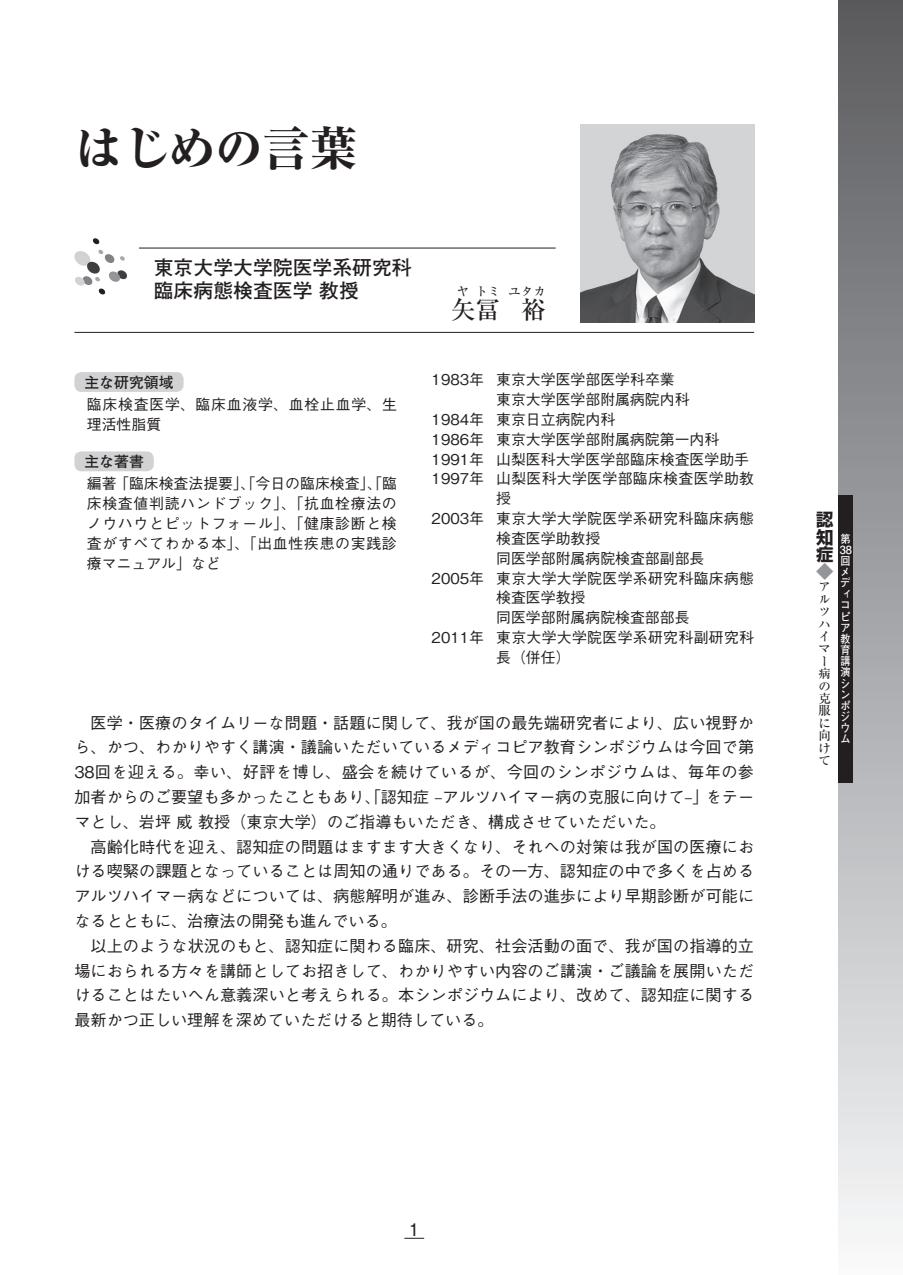
<style>
.page{position:relative;width:903px;height:1275px;background:#fff}
.page>*{position:absolute;margin:0;border:0;box-sizing:border-box;transform-origin:0 0}
.タイトル{font:800 47.07px "Ryumin Pro";color:#231f20}
.氏名{font:500 24.85px "Ryumin Pro";color:#231f20}
.肩書き{font:700 19.78px "Futo Go B101 Pro";color:#231f20}
.t1{font:700 17.32px/17.3px "Shin Go Pro";color:#231f20;text-align:justify}
.ノーマル{font:500 17.32px "Gothic BBB Pro";color:#231f20}
.t2{font:700 17.32px "Shin Go Pro";color:#939598}
.本文{font:500 16.1px/24.8px "Gothic BBB Pro";color:#231f20;text-align:justify}
._12Q16H左インデント{font:500 14.88px/19.8px "Gothic BBB Pro";letter-spacing:.045em;color:#231f20}
.経歴{font:500 14.88px "Gothic BBB Pro";color:#231f20}
.経歴-2{font:500 14.88px/19.8px "Gothic BBB Pro";letter-spacing:.02em;color:#231f20}
.ノーマル-2{font:700 14.88px "Futo Go B101 Pro";color:#231f20}
.氏名-2{font:500 12.42px/12.4px "Ryumin Pro";color:#231f20}
.t3{font:700 11.2px/11.2px "Futo Go B101 Pro";color:#fff;scale:.9 1}
</style>
<div class="page">
<svg style="left:404px;top:1238px;width:20px;height:1px"></svg>
<div style="left:838px;top:0;width:65px;height:1275px;background:linear-gradient(to bottom,#595a5e,#f7f8fa)"></div>
<div style="left:838px;top:495px;width:15px;height:288px;background:#231f20"></div>
<svg style="left:74px;top:238px;width:53px;height:57px"></svg>
<img style="left:580px;top:124px;width:174px;height:198px">
<hr style="left:139px;top:248px;width:417px;height:1px;background:#231f20">
<hr style="left:74px;top:332px;width:680px;height:1px;background:#231f20">
<div style="left:74px;top:372px;width:110px;height:20px;background:#d1d2d4;border-radius:7px"></div>
<div style="left:74px;top:451px;width:80px;height:20px;background:#d1d2d4;border-radius:7px"></div>
<p class="タイトル" style="left:74px;top:111px;width:284px">はじめの言葉</p>
<p class="肩書き" style="left:154px;top:252px;width:259px">東京大学大学院医学系研究科</p>
<p class="肩書き" style="left:154px;top:274px;width:207px">臨床病態検査医学 教授</p>
<p class="ノーマル-2" style="left:84px;top:370px;width:91px">主な研究領域</p>
<p class="_12Q16H左インデント" style="left:87px;top:393px;width:312px">臨床検査医学、臨床血液学、血栓止血学、生理活性脂質</p>
<p class="ノーマル-2" style="left:84px;top:449px;width:61px">主な著書</p>
<p class="_12Q16H左インデント" style="left:87px;top:472px;width:312px;text-align:justify">編著「臨床検査法提要」、「今日の臨床検査」、「臨床検査値判読ハンドブック」、「抗血栓療法のノウハウとピットフォール」、「健康診断と検査がすべてわかる本」、「出血性疾患の実践診療マニュアル」など</p>
<p class="氏名-2" style="left:457px;top:284px;width:14px">ヤ</p>
<p class="氏名-2" style="left:475px;top:284px;width:26px">トミ</p>
<p class="氏名" style="left:451px;top:291px;width:51px">矢冨</p>
<p class="氏名-2" style="left:508px;top:284px;width:39px">ユタカ</p>
<p class="氏名" style="left:521px;top:291px;width:26px">裕</p>
<p class="経歴" style="left:432px;top:368px;width:245px">1983年 東京大学医学部医学科卒業</p>
<p class="経歴" style="left:496px;top:387px;width:195px">東京大学医学部附属病院内科</p>
<p class="経歴" style="left:432px;top:407px;width:185px">1984年 東京日立病院内科</p>
<p class="経歴" style="left:432px;top:427px;width:289px">1986年 東京大学医学部附属病院第一内科</p>
<p class="経歴" style="left:432px;top:447px;width:319px">1991年 山梨医科大学医学部臨床検査医学助手</p>
<p class="経歴-2" style="left:496px;top:467px;width:259px;text-indent:-64px">1997年 山梨医科大学医学部臨床検査医学助教授</p>
<p class="経歴-2" style="left:496px;top:507px;width:259px;text-indent:-64px">2003年 東京大学大学院医学系研究科臨床病態検査医学助教授</p>
<p class="経歴" style="left:496px;top:546px;width:210px">同医学部附属病院検査部副部長</p>
<p class="経歴-2" style="left:496px;top:566px;width:259px;text-indent:-64px">2005年 東京大学大学院医学系研究科臨床病態検査医学教授</p>
<p class="経歴" style="left:496px;top:606px;width:195px">同医学部附属病院検査部部長</p>
<p class="経歴-2" style="left:496px;top:626px;width:259px;text-indent:-64px">2011年 東京大学大学院医学系研究科副研究科長（併任）</p>
<p class="本文" style="left:74px;top:708px;width:681px">　医学・医療のタイムリーな問題・話題に関して、我が国の最先端研究者により、広い視野から、かつ、わかりやすく講演・議論いただいているメディコピア教育シンポジウムは今回で第38回を迎える。幸い、好評を博し、盛会を続けているが、今回のシンポジウムは、毎年の参加者からのご要望も多かったこともあり、「認知症 –アルツハイマー病の克服に向けて–」をテーマとし、岩坪 威 教授（東京大学）のご指導もいただき、構成させていただいた。</p>
<p class="本文" style="left:74px;top:832px;width:681px">　高齢化時代を迎え、認知症の問題はますます大きくなり、それへの対策は我が国の医療における喫緊の課題となっていることは周知の通りである。その一方、認知症の中で多くを占めるアルツハイマー病などについては、病態解明が進み、診断手法の進歩により早期診断が可能になるとともに、治療法の開発も進んでいる。</p>
<p class="本文" style="left:74px;top:931px;width:681px">　以上のような状況のもと、認知症に関わる臨床、研究、社会活動の面で、我が国の指導的立場におられる方々を講師としてお招きして、わかりやすい内容のご講演・ご議論を展開いただけることはたいへん意義深いと考えられる。本シンポジウムにより、改めて、認知症に関する最新かつ正しい理解を深めていただけると期待している。</p>
<p class="t1" style="left:816px;top:509px;width:19px">認知症</p>
<p class="t2" style="left:816px;top:558px;width:19px">◆</p>
<p class="氏名-2" style="left:819px;top:580px;width:14px">アルツハイマー病の克服に向けて</p>
<p class="t3" style="left:840px;top:531px;width:15px">第<br>38回メディコピア教育講演シンポジウム</p>
<p class="ノーマル" style="left:409px;top:1215px;width:12px">1</p>
</div>
